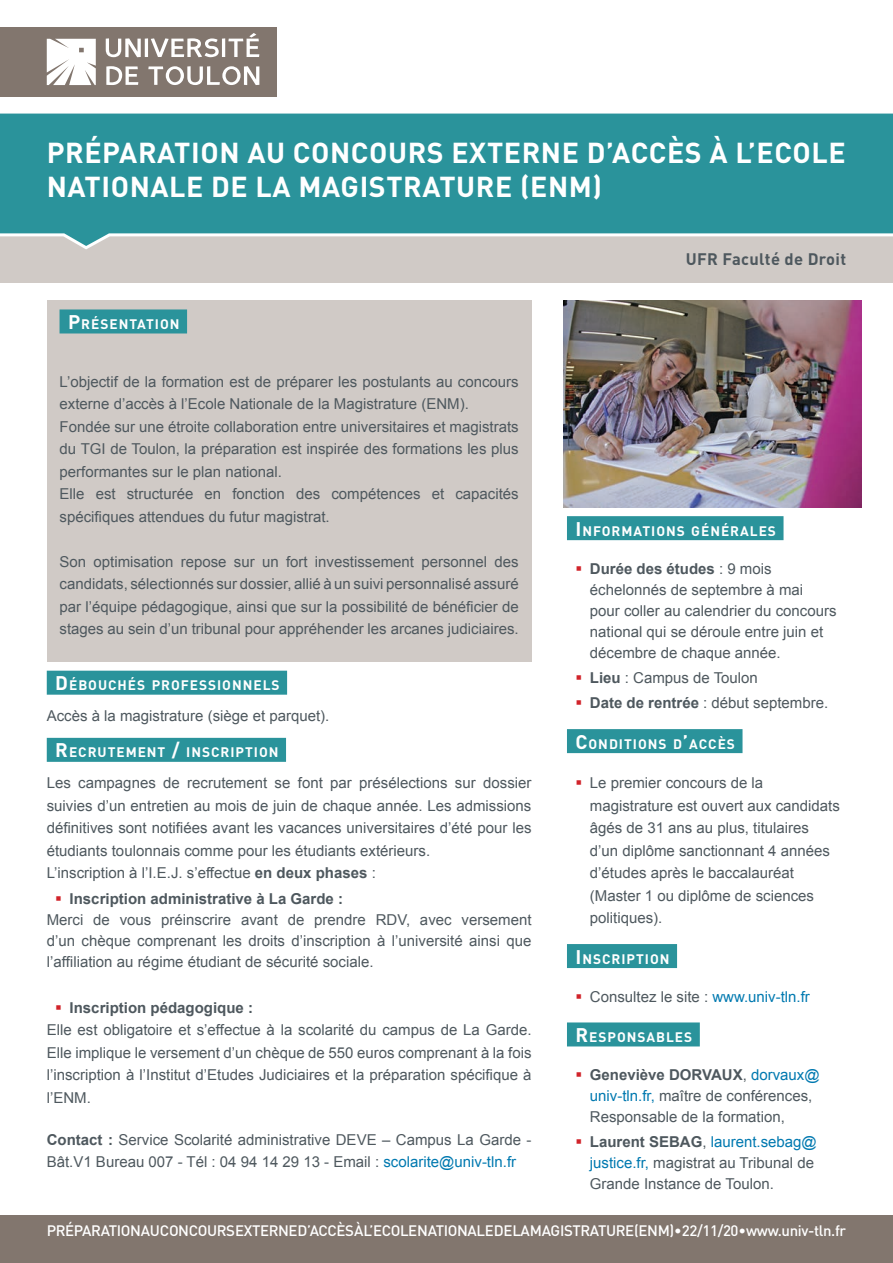
<style>
.page{position:relative;width:893px;height:1263px;background:#fff}
.page>*{position:absolute;margin:0;border:0;box-sizing:border-box;transform-origin:0 0}
.diplome{font:700 28.5px/34.2px "DIN";letter-spacing:.02em;color:#fff}
.ufr{font:700 16.5px "DIN";letter-spacing:.02em;color:#4e585e}
.texte{font:15px/22.5px "Arial";color:#4e585e}
.pied_de_page{font:500 15px "DIN";letter-spacing:-.025em;color:#fff}
.t1{font:700 15px "Arial";color:#4e585e}
.titre_orange{font:700 13.65px "DIN";letter-spacing:.07em;color:#fff}
.s1{font-size:19.5px}
.s2{font-weight:700}
.s3{color:#0079b0}
</style>
<div class="page">
<div style="left:0;top:223px;width:893px;height:60px;background:#d0cac6"></div>
<svg style="left:0;top:113px;width:893px;height:137px;background:#3f9ba1"></svg>
<div style="left:0;top:1215px;width:893px;height:48px;background:#82766e"></div>
<div style="left:0;top:27px;width:277px;height:69px;background:#82766e"></div>
<svg style="left:47px;top:39px;width:49px;height:46px;background:#f3f2f1"></svg>
<svg style="left:106px;top:38px;width:35px;height:19px"></svg>
<hr style="left:145px;top:38px;width:3px;height:19px;background:#fff">
<svg style="left:151px;top:38px;width:68px;height:19px"></svg>
<hr style="left:222px;top:38px;width:3px;height:19px;background:#fff">
<svg style="left:228px;top:33px;width:31px;height:24px"></svg>
<svg style="left:106px;top:66px;width:32px;height:19px"></svg>
<svg style="left:148px;top:66px;width:111px;height:19px"></svg>
<div style="left:47px;top:300px;width:484px;height:361px;background:#d0cac6"></div>
<div style="left:60px;top:309px;width:127px;height:24px;background:#2a939b"></div>
<div style="left:47px;top:671px;width:240px;height:24px;background:#2a939b"></div>
<div style="left:47px;top:738px;width:239px;height:24px;background:#2a939b"></div>
<div style="left:567px;top:516px;width:216px;height:24px;background:#2a939b"></div>
<div style="left:567px;top:729px;width:175px;height:24px;background:#2a939b"></div>
<div style="left:567px;top:944px;width:110px;height:24px;background:#2a939b"></div>
<div style="left:567px;top:1022px;width:133px;height:24px;background:#2a939b"></div>
<img style="left:563px;top:301px;width:298px;height:207px">
<p class="diplome" style="left:47px;top:135px;width:800px">PRÉPARATION AU CONCOURS EXTERNE D’ACCÈS À L’ECOLE<br>NATIONALE DE LA MAGISTRATURE (ENM)</p>
<p class="titre_orange" style="left:68px;top:315px;width:113px"><span class="s1">P</span>RÉSENTATION</p>
<p class="texte" style="left:60px;top:370px;width:461px">L’objectif de la formation est de préparer les postulants au concours externe d’accès à l’Ecole Nationale de la Magistrature (ENM).</p>
<p class="texte" style="left:60px;top:415px;width:461px;text-align:justify">Fondée sur une étroite collaboration entre universitaires et magistrats du TGI de Toulon, la préparation est inspirée des formations les plus performantes sur le plan national.</p>
<p class="texte" style="left:60px;top:483px;width:461px">Elle est structurée en fonction des compétences et capacités spécifiques attendues du futur magistrat.</p>
<p class="texte" style="left:60px;top:550px;width:461px;text-align:justify">Son optimisation repose sur un fort investissement personnel des candidats, sélectionnés sur dossier, allié à un suivi personnalisé assuré par l’équipe pédagogique, ainsi que sur la possibilité de bénéficier de stages au sein d’un tribunal pour appréhender les arcanes judiciaires.</p>
<p class="titre_orange" style="left:55px;top:676px;width:226px"><span class="s1">D</span>ÉBOUCHÉS PROFESSIONNELS</p>
<p class="texte" style="left:47px;top:705px;width:284px">Accès à la magistrature (siège et parquet).</p>
<p class="titre_orange" style="left:55px;top:743px;width:225px"><span class="s1">R</span>ECRUTEMENT <span class="s1">/</span> INSCRIPTION</p>
<p class="texte" style="left:47px;top:772px;width:486px;text-align:justify">Les campagnes de recrutement se font par présélections sur dossier suivies d’un entretien au mois de juin de chaque année. Les admissions définitives sont notifiées avant les vacances universitaires d’été pour les étudiants toulonnais comme pour les étudiants extérieurs.</p>
<p class="texte" style="left:47px;top:862px;width:331px">L’inscription à l’I.E.J. s’effectue <span class="s2">en deux phases</span> :</p>
<p class="t1" style="left:70px;top:888px;width:275px">Inscription administrative à La Garde :</p>
<p class="texte" style="left:47px;top:909px;width:486px;line-height:21px;text-align:justify">Merci de vous préinscrire avant de prendre RDV, avec versement d’un chèque comprenant les droits d’inscription à l’université ainsi que l’affiliation au régime étudiant de sécurité sociale.</p>
<p class="t1" style="left:70px;top:998px;width:185px">Inscription pédagogique :</p>
<p class="texte" style="left:47px;top:1019px;width:486px;text-align:justify">Elle est obligatoire et s’effectue à la scolarité du campus de La Garde.<br>Elle implique le versement d’un chèque de 550 euros comprenant à la fois l’inscription à l’Institut d’Etudes Judiciaires et la préparation spécifique à l’ENM.</p>
<p class="texte" style="left:47px;top:1128px;width:486px"><span class="s2">Contact :</span> Service Scolarité administrative DEVE – Campus La Garde -<br>Bât.V1 Bureau 007 - Tél : 04 94 14 29 13 - Email : <span class="s3">scolarite@univ-tln.fr</span></p>
<p class="ufr" style="left:686px;top:248px;width:162px">UFR Faculté de Droit</p>
<p class="titre_orange" style="left:575px;top:522px;width:202px"><span class="s1">I</span> NFORMATIONS GÉNÉRALES</p>
<p class="texte" style="left:590px;top:558px;width:248px;line-height:21px"><span class="s2">Durée des études</span> : 9 mois échelonnés de septembre à mai pour coller au calendrier du concours national qui se déroule entre juin et décembre de chaque année.</p>
<p class="texte" style="left:590px;top:667px;width:170px"><span class="s2">Lieu</span> : Campus de Toulon</p>
<p class="texte" style="left:590px;top:692px;width:240px"><span class="s2">Date de rentrée</span> : début septembre.</p>
<p class="titre_orange" style="left:575px;top:735px;width:161px"><span class="s1">C</span>ONDITIONS D<span class="s1">’</span>ACCÈS</p>
<p class="texte" style="left:590px;top:772px;width:252px">Le premier concours de la magistrature est ouvert aux candidats âgés de 31 ans au plus, titulaires d’un diplôme sanctionnant 4 années d’études après le baccalauréat (Master 1 ou diplôme de sciences politiques).</p>
<p class="titre_orange" style="left:575px;top:950px;width:96px"><span class="s1">I</span> NSCRIPTION</p>
<p class="texte" style="left:590px;top:985px;width:222px">Consultez le site : <span class="s3">www.univ-tln.fr</span></p>
<p class="titre_orange" style="left:575px;top:1028px;width:118px"><span class="s1">R</span>ESPONSABLES</p>
<p class="texte" style="left:590px;top:1064px;width:231px;line-height:21px"><span class="s2">Geneviève DORVAUX</span>, <span class="s3">dorvaux@ univ-tln.fr,</span> maître de conférences,<br>Responsable de la formation,</p>
<p class="texte" style="left:590px;top:1132px;width:228px;line-height:21px"><span class="s2">Laurent SEBAG</span>, <span class="s3">laurent.sebag@ justice.fr,</span> magistrat au Tribunal de<br>Grande Instance de Toulon.</p>
<p class="pied_de_page" style="left:47px;top:1221px;width:801px">PRÉPARATIONAU CON COURS EXTERN E D’ACCÈS À L’ECOLE NATIONALE DE LA MAGISTRATURE (ENM) • 22/11/20 • WWW.UNIV-TLN.FR</p>
</div>
